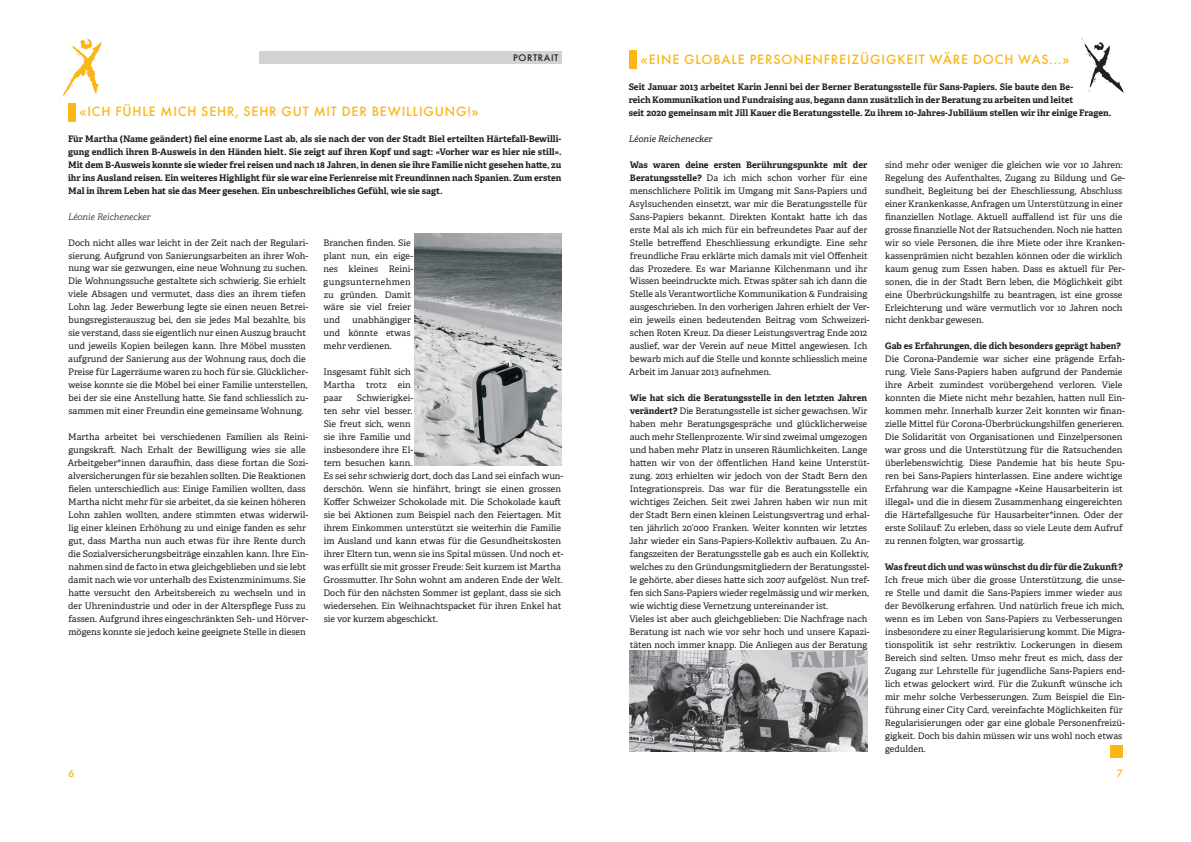
<style>
.page{position:relative;width:1191px;height:842px;background:#fff}
.page>*{position:absolute;margin:0;border:0;box-sizing:border-box;transform-origin:0 0}
.t1{font:500 14px "Futura PT";letter-spacing:.06em;color:#fcb615}
.t2{font:500 11px "Futura PT";color:#fcb615}
.t3{font:500 10px "Futura PT";letter-spacing:.06em;color:#231f20}
.t4{font:9px/13px "Adelle";color:#231f20}
.t5{font:700 9px/13px "Adelle";color:#231f20;text-align:justify}
.t6{font:italic 300 9px "Adelle";color:#231f20}
.t7{font:italic 9px "Adelle";color:#231f20}
.s1{font-weight:700}
</style>
<div class="page">
<img style="left:59px;top:38px;width:43px;height:68px">
<svg style="left:1081px;top:38px;width:43px;height:55px"></svg>
<div style="left:259px;top:51px;width:302px;height:13px;background:#d1d2d4"></div>
<div style="left:68px;top:103px;width:7px;height:19px;background:#fcb615"></div>
<div style="left:1110px;top:745px;width:13px;height:13px;background:#fcb615"></div>
<div style="left:629px;top:50px;width:7px;height:19px;background:#fcb615"></div>
<img style="left:414px;top:233px;width:147px;height:233px">
<img style="left:629px;top:651px;width:238px;height:100px">
<h1 class="t1" style="left:79px;top:103px;width:401px">«ICH FÜHLE MICH SEHR, SEHR GUT MIT DER BEWILLIGUNG!»</h1>
<p class="t3" style="left:513px;top:52px;width:47px">PORTRAIT</p>
<p class="t5" style="left:68px;top:132px;width:495px">Für Martha (Name geändert) fiel eine enorme Last ab, als sie nach der von der Stadt Biel erteilten Härtefall-Bewilli&shy;gung endlich ihren B-Ausweis in den Händen hielt. Sie zeigt auf ihren Kopf und sagt: «Vorher war es hier nie still».<br>Mit dem B-Ausweis konnte sie wieder frei reisen und nach 18 Jahren, in denen sie ihre Familie nicht gesehen hatte, zu ihr ins Ausland reisen. Ein weiteres Highlight für sie war eine Ferienreise mit Freundinnen nach Spanien. Zum ersten Mal in ihrem Leben hat sie das Meer gesehen. Ein unbeschreibliches Gefühl, wie sie sagt.</p>
<p class="t6" style="left:68px;top:211px;width:84px">Léonie Reichenecker</p>
<p class="t4" style="left:68px;top:236px;width:242px">Doch nicht alles war leicht in der Zeit nach der Regulari&shy;sierung. Aufgrund von Sanierungsarbeiten an ihrer Woh&shy;nung war sie gezwungen, eine neue Wohnung zu suchen.<br>Die Wohnungssuche gestaltete sich schwierig. Sie erhielt viele Absagen und vermutet, dass dies an ihrem tiefen Lohn lag. Jeder Bewerbung legte sie einen neuen Betrei&shy;bungsregisterauszug bei, den sie jedes Mal bezahlte, bis sie verstand, dass sie eigentlich nur einen Auszug braucht und jeweils Kopien beilegen kann. Ihre Möbel mussten aufgrund der Sanierung aus der Wohnung raus, doch die Preise für Lagerräume waren zu hoch für sie. Glücklicher&shy;weise konnte sie die Möbel bei einer Familie unterstellen, bei der sie eine Anstellung hatte. Sie fand schliesslich zu&shy;sammen mit einer Freundin eine gemeinsame Wohnung.</p>
<p class="t4" style="left:68px;top:430px;width:242px">Martha arbeitet bei verschiedenen Familien als Reini&shy;gungskraft. Nach Erhalt der Bewilligung wies sie alle Arbeitgeber*innen daraufhin, dass diese fortan die Sozi&shy;alversicherungen für sie bezahlen sollten. Die Reaktionen fielen unterschiedlich aus: Einige Familien wollten, dass Martha nicht mehr für sie arbeitet, da sie keinen höheren Lohn zahlen wollten, andere stimmten etwas widerwil&shy;lig einer kleinen Erhöhung zu und einige fanden es sehr gut, dass Martha nun auch etwas für ihre Rente durch die Sozialversicherungsbeiträge einzahlen kann. Ihre Ein&shy;nahmen sind de facto in etwa gleichgeblieben und sie lebt damit nach wie vor unterhalb des Existenzminimums. Sie hatte versucht den Arbeitsbereich zu wechseln und in der Uhrenindustrie und oder in der Alterspflege Fuss zu fassen. Aufgrund ihres eingeschränkten Seh- und Hörver&shy;mögens konnte sie jedoch keine geeignete Stelle in diesen</p>
<p class="t4" style="left:323px;top:236px;width:91px">Branchen finden. Sie plant nun, ein eige&shy;nes kleines Reini&shy;gungsunternehmen zu gründen. Damit wäre sie viel freier und</p>
<p class="t4" style="left:323px;top:314px;width:89px;text-align:justify;text-indent:29px">unabhängiger und könnte etwas mehr verdienen.</p>
<p class="t4" style="left:323px;top:366px;width:89px;text-align:justify">Insgesamt fühlt sich Martha trotz ein paar</p>
<p class="t4" style="left:323px;top:392px;width:242px;text-indent:33px">Schwierigkei-<br>ten sehr viel besser.<br>Sie freut sich, wenn<br>sie ihre Familie und<br>insbesondere ihre El-<br>tern besuchen kann.<br>Es sei sehr schwierig dort, doch das Land sei einfach wun&shy;derschön. Wenn sie hinfährt, bringt sie einen grossen Koffer Schweizer Schokolade mit. Die Schokolade kauft sie bei Aktionen zum Beispiel nach den Feiertagen. Mit ihrem Einkommen unterstützt sie weiterhin die Familie im Ausland und kann etwas für die Gesundheitskosten ihrer Eltern tun, wenn sie ins Spital müssen. Und noch et&shy;was erfüllt sie mit grosser Freude: Seit kurzem ist Martha Grossmutter. Ihr Sohn wohnt am anderen Ende der Welt.<br>Doch für den nächsten Sommer ist geplant, dass sie sich wiedersehen. Ein Weihnachtspacket für ihren Enkel hat sie vor kurzem abgeschickt.</p>
<h1 class="t1" style="left:641px;top:51px;width:430px">«EINE GLOBALE PERSONENFREIZÜGIGKEIT WÄRE DOCH WAS...»</h1>
<p class="t5" style="left:628px;top:80px;width:484px;text-align:left">Seit Januar 2013 arbeitet Karin Jenni bei der Berner Beratungsstelle für Sans-Papiers. Sie baute den Be-<br>reich Kommunikation und Fundraising aus, begann dann zusätzlich in der Beratung zu arbeiten und leitet<br>seit 2020 gemeinsam mit Jill Kauer die Beratungsstelle. Zu ihrem 10-Jahres-Jubiläum stellen wir ihr einige Fragen.</p>
<p class="t7" style="left:628px;top:133px;width:85px">Léonie Reichenecker</p>
<p class="t4" style="left:629px;top:158px;width:242px"><span class="s1">Was waren deine ersten Berührungspunkte mit der Beratungsstelle?</span> Da ich mich schon vorher für eine menschlichere Politik im Umgang mit Sans-Papiers und Asylsuchenden einsetzt, war mir die Beratungsstelle für Sans-Papiers bekannt. Direkten Kontakt hatte ich das erste Mal als ich mich für ein befreundetes Paar auf der Stelle betreffend Eheschliessung erkundigte. Eine sehr freundliche Frau erklärte mich damals mit viel Offenheit das Prozedere. Es war Marianne Kilchenmann und ihr Wissen beeindruckte mich. Etwas später sah ich dann die Stelle als Verantwortliche Kommunikation &amp; Fundraising ausgeschrieben. In den vorherigen Jahren erhielt der Ver&shy;ein jeweils einen bedeutenden Beitrag vom Schweizeri&shy;schen Roten Kreuz. Da dieser Leistungsvertrag Ende 2012 auslief, war der Verein auf neue Mittel angewiesen. Ich bewarb mich auf die Stelle und konnte schliesslich meine Arbeit im Januar 2013 aufnehmen.</p>
<p class="t4" style="left:629px;top:392px;width:242px"><span class="s1">Wie hat sich die Beratungsstelle in den letzten Jahren verändert?</span> Die Beratungsstelle ist sicher gewachsen. Wir haben mehr Beratungsgespräche und glücklicherweise auch mehr Stellenprozente. Wir sind zweimal umgezogen und haben mehr Platz in unseren Räumlichkeiten. Lange hatten wir von der öffentlichen Hand keine Unterstüt&shy;zung. 2013 erhielten wir jedoch von der Stadt Bern den Integrationspreis. Das war für die Beratungsstelle ein wichtiges Zeichen. Seit zwei Jahren haben wir nun mit der Stadt Bern einen kleinen Leistungsvertrag und erhal&shy;ten jährlich 20‘000 Franken. Weiter konnten wir letztes Jahr wieder ein Sans-Papiers-Kollektiv aufbauen. Zu An&shy;fangszeiten der Beratungsstelle gab es auch ein Kollektiv, welches zu den Gründungsmitgliedern der Beratungsstel&shy;le gehörte, aber dieses hatte sich 2007 aufgelöst. Nun tref&shy;fen sich Sans-Papiers wieder regelmässig und wir merken, wie wichtig diese Vernetzung untereinander ist.<br>Vieles ist aber auch gleichgeblieben: Die Nachfrage nach Beratung ist nach wie vor sehr hoch und unsere Kapazi&shy;täten noch immer knapp. Die Anliegen aus der Beratung</p>
<p class="t4" style="left:885px;top:158px;width:242px">sind mehr oder weniger die gleichen wie vor 10 Jahren:<br>Regelung des Aufenthaltes, Zugang zu Bildung und Ge&shy;sundheit, Begleitung bei der Eheschliessung, Abschluss einer Krankenkasse, Anfragen um Unterstützung in einer finanziellen Notlage. Aktuell auffallend ist für uns die grosse finanzielle Not der Ratsuchenden. Noch nie hatten wir so viele Personen, die ihre Miete oder ihre Kranken&shy;kassenprämien nicht bezahlen können oder die wirklich kaum genug zum Essen haben. Dass es aktuell für Per&shy;sonen, die in der Stadt Bern leben, die Möglichkeit gibt eine Überbrückungshilfe zu beantragen, ist eine grosse Erleichterung und wäre vermutlich vor 10 Jahren noch nicht denkbar gewesen.</p>
<p class="t5" style="left:885px;top:340px;width:237px">Gab es Erfahrungen, die dich besonders geprägt haben?</p>
<p class="t4" style="left:885px;top:353px;width:242px">Die Corona-Pandemie war sicher eine prägende Erfah&shy;rung. Viele Sans-Papiers haben aufgrund der Pandemie ihre Arbeit zumindest vorübergehend verloren. Viele konnten die Miete nicht mehr bezahlen, hatten null Ein&shy;kommen mehr. Innerhalb kurzer Zeit konnten wir finan&shy;zielle Mittel für Corona-Überbrückungshilfen generieren.<br>Die Solidarität von Organisationen und Einzelpersonen war gross und die Unterstützung für die Ratsuchenden überlebenswichtig. Diese Pandemie hat bis heute Spu&shy;ren bei Sans-Papiers hinterlassen. Eine andere wichtige Erfahrung war die Kampagne «Keine Hausarbeiterin ist illegal» und die in diesem Zusammenhang eingereichten die Härtefallgesuche für Hausarbeiter*innen. Oder der erste Solilauf: Zu erleben, dass so viele Leute dem Aufruf zu rennen folgten, war grossartig.</p>
<p class="t5" style="left:885px;top:560px;width:239px">Was freut dich und was wünschst du dir für die Zukunft?</p>
<p class="t4" style="left:885px;top:573px;width:242px">Ich freue mich über die grosse Unterstützung, die unse&shy;re Stelle und damit die Sans-Papiers immer wieder aus der Bevölkerung erfahren. Und natürlich freue ich mich, wenn es im Leben von Sans-Papiers zu Verbesserungen insbesondere zu einer Regularisierung kommt. Die Migra&shy;tionspolitik ist sehr restriktiv. Lockerungen in diesem Bereich sind selten. Umso mehr freut es mich, dass der Zugang zur Lehrstelle für jugendliche Sans-Papiers end&shy;lich etwas gelockert wird. Für die Zukunft wünsche ich mir mehr solche Verbesserungen. Zum Beispiel die Ein&shy;führung einer City Card, vereinfachte Möglichkeiten für Regularisierungen oder gar eine globale Personenfreizü&shy;gigkeit. Doch bis dahin müssen wir uns wohl noch etwas gedulden.</p>
<p class="t2" style="left:68px;top:767px;width:8px">6</p>
<p class="t2" style="left:1116px;top:767px;width:8px">7</p>
</div>
